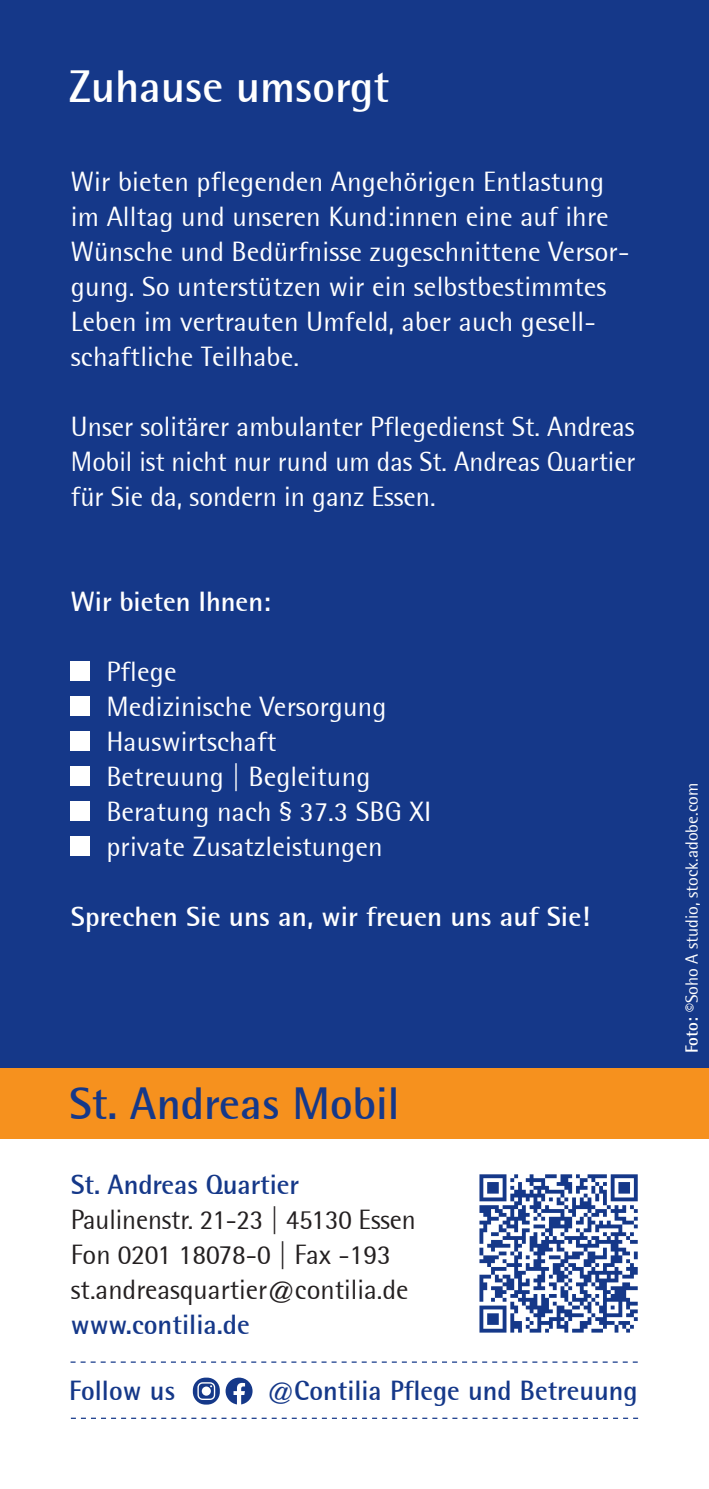
<style>
.page{position:relative;width:709px;height:1489px;background:#fff}
.page>*{position:absolute;margin:0;border:0;box-sizing:border-box;transform-origin:0 0}
.t1{font:700 45px "Rotis Semi Sans";color:#153889}
.t2{font:700 45px "Rotis Semi Sans";color:#fff}
.t3{font:27.5px/35px "Rotis Semi Sans";letter-spacing:.005em;color:#fff}
.t4{font:27.5px/35px "Rotis Semi Sans";color:#231f20}
.t5{font:700 27.5px "Rotis Semi Sans";color:#153889}
.t6{font:700 27.5px "Rotis Semi Sans";letter-spacing:.005em;color:#fff}
.t7{font:17.5px "Rotis Semi Sans";color:#fff}
.s1{font-weight:700}
</style>
<div class="page">
<div style="left:0;top:0;width:709px;height:1090px;background:#153889"></div>
<div style="left:0;top:1067px;width:709px;height:71px;background:#f6911e"></div>
<svg style="left:479px;top:1174px;width:158px;height:158px"></svg>
<svg style="left:71px;top:1361px;width:566px;height:1px"></svg>
<svg style="left:71px;top:1417px;width:567px;height:1px"></svg>
<svg style="left:193px;top:1377px;width:59px;height:27px"></svg>
<div style="left:71px;top:661px;width:19px;height:20px;background:#fff"></div>
<div style="left:71px;top:696px;width:19px;height:20px;background:#fff"></div>
<div style="left:71px;top:731px;width:19px;height:20px;background:#fff"></div>
<div style="left:71px;top:766px;width:19px;height:20px;background:#fff"></div>
<div style="left:71px;top:801px;width:19px;height:20px;background:#fff"></div>
<div style="left:71px;top:836px;width:19px;height:20px;background:#fff"></div>
<h1 class="t2" style="left:69px;top:60px;width:322px">Zuhause umsorgt</h1>
<p class="t3" style="left:71px;top:163px;width:560px">Wir bieten pflegenden Angehörigen Entlastung im Alltag und unseren Kund:innen eine auf ihre Wünsche und Bedürfnisse zugeschnittene Versor&shy;gung. So unterstützen wir ein selbstbestimmtes Leben im vertrauten Umfeld, aber auch gesell&shy;schaftliche Teilhabe.</p>
<p class="t3" style="left:71px;top:408px;width:566px;text-align:justify">Unser solitärer ambulanter Pflegedienst St. Andreas Mobil ist nicht nur rund um das St. Andreas Quartier für Sie da, sondern in ganz Essen.</p>
<p class="t6" style="left:71px;top:584px;width:201px">Wir bieten Ihnen:</p>
<p class="t3" style="left:106px;top:653px;width:326px">Pflege<br>Medizinische Versorgung<br>Hauswirtschaft<br>Betreuung | Begleitung<br>Beratung nach § 37.3 SBG XI private Zusatzleistungen</p>
<p class="t6" style="left:71px;top:899px;width:520px">Sprechen Sie uns an, wir freuen uns auf Sie!</p>
<h1 class="t1" style="left:69px;top:1076px;width:332px">St. Andreas Mobil</h1>
<p class="t5" style="left:71px;top:1167px;width:230px">St. Andreas Quartier</p>
<p class="t4" style="left:71px;top:1201px;width:346px">Paulinenstr. 21-23 | 45130 Essen<br>Fon 0201 18078-0 | Fax -193 st.andreasquartier@contilia.de</p>
<p class="t5" style="left:71px;top:1307px;width:180px">www.contilia.de</p>
<p class="t5" style="left:69px;top:1373px;width:108px">Follow us</p>
<p class="t5" style="left:267px;top:1373px;width:372px">@Contilia Pflege und Betreuung</p>
<p class="t7" style="left:681px;top:1053px;width:272px;rotate:-90deg"><span class="s1">Foto:</span> ©Soho A studio, stock.adobe.com</p>
</div>
